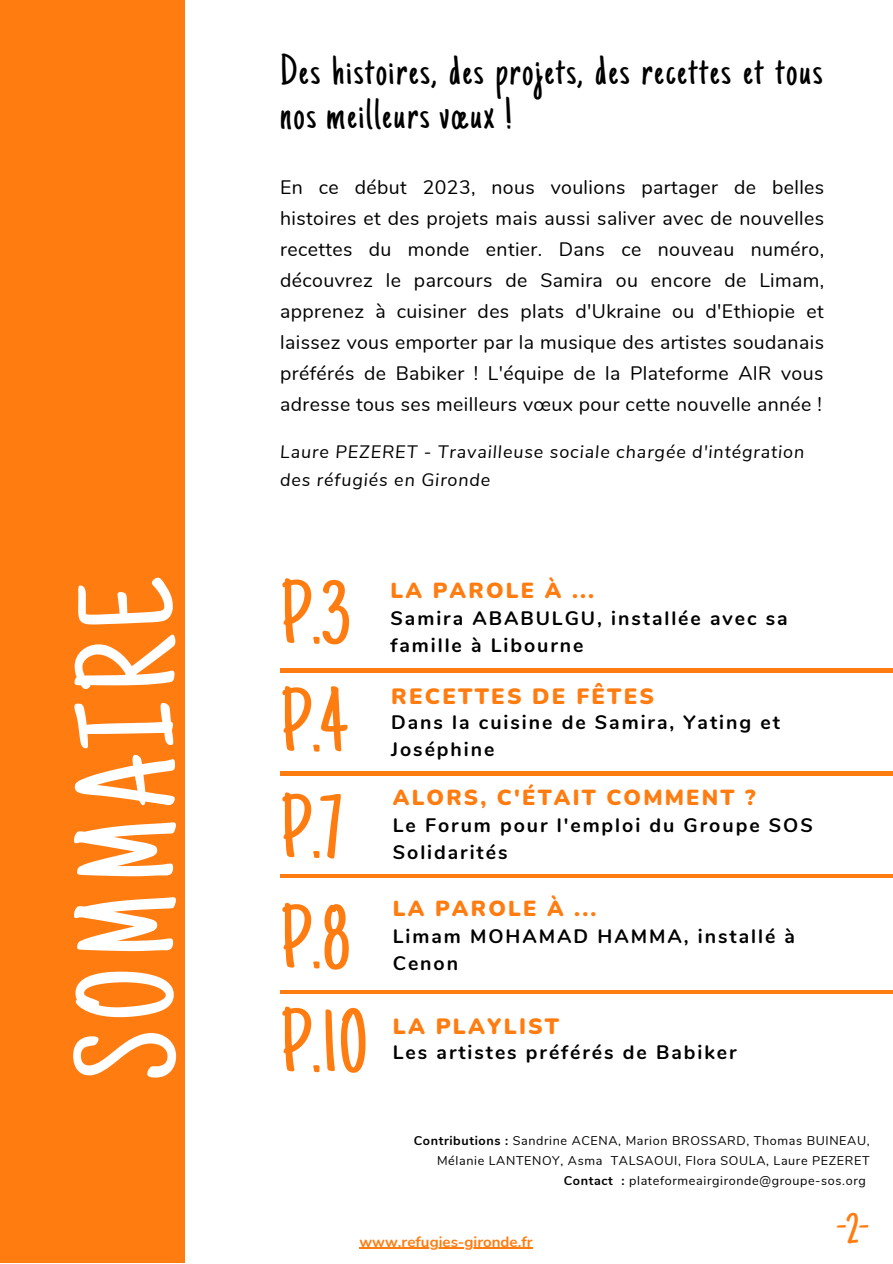
<style>
.page{position:relative;width:893px;height:1264px;background:#fff}
.page>*{position:absolute;margin:0;border:0;box-sizing:border-box;transform-origin:0 0}
.t1{font:139.35px "Just Another Hand";letter-spacing:.07em;color:#fff}
.t2{font:90.45px "Just Another Hand";color:#ff7c10}
.t3{font:45px "Just Another Hand";color:#ff7c10}
.t4{font:43.5px/44px "Just Another Hand";letter-spacing:.05em;color:#000}
.t5{font:900 22.2px "Nunito";letter-spacing:.1em;color:#ff7c10}
.t6{font:900 21.75px "Nunito";letter-spacing:.1em;color:#ff7c10}
.t7{font:19.5px/30.9px "Nunito";letter-spacing:.02em;color:#000;text-align:justify}
.t8{font:700 19.5px/27px "Nunito";letter-spacing:.1em;color:#000}
.t9{font:italic 18px/28px "Nunito Sans";letter-spacing:.05em;color:#000}
.t10{font:700 15px "Nunito";color:#ff7c10}
.t11{font:12.6px "Nunito";letter-spacing:.05em;color:#000}
.s1{font-weight:700}
</style>
<div class="page">
<div style="left:0;top:0;width:184px;height:1262px;background:#ff7c10"></div>
<hr style="left:280px;top:668px;width:612px;height:4px;background:#ff7c10">
<hr style="left:280px;top:874px;width:612px;height:3px;background:#ff7c10">
<hr style="left:359px;top:1247px;width:173px;height:1px;background:#ff7c10">
<hr style="left:280px;top:771px;width:612px;height:4px;background:#ff7c10">
<hr style="left:280px;top:990px;width:612px;height:3px;background:#ff7c10">
<h3 class="t4" style="left:280px;top:53px;width:543px">Des histoires, des projets, des recettes et tous nos meilleurs vœux !</h3>
<p class="t7" style="left:280px;top:172px;width:545px">En ce début 2023, nous voulions partager de belles histoires et des projets mais aussi saliver avec de nouvelles recettes du monde entier. Dans ce nouveau numéro, découvrez le parcours de Samira ou encore de Limam, apprenez à cuisiner des plats d'Ukraine ou d'Ethiopie et laissez vous emporter par la musique des artistes soudanais préférés de Babiker ! L'équipe de la Plateforme AIR vous adresse tous ses meilleurs vœux pour cette nouvelle année !</p>
<p class="t9" style="left:280px;top:438px;width:525px">Laure PEZERET - Travailleuse sociale chargée d'intégration des réfugiés en Gironde</p>
<p class="t6" style="left:390px;top:576px;width:205px">LA PAROLE À ...</p>
<p class="t8" style="left:390px;top:605px;width:398px">Samira ABABULGU, installée avec sa famille à Libourne</p>
<h1 class="t1" style="left:75px;top:1079px;width:503px;rotate:-90deg">SOMMAIRE</h1>
<h2 class="t2" style="left:280px;top:579px;width:72px">P.3</h2>
<p class="t5" style="left:391px;top:681px;width:264px">RECETTES DE FÊTES</p>
<p class="t8" style="left:391px;top:708px;width:390px">Dans la cuisine de Samira, Yating et<br>Joséphine</p>
<h2 class="t2" style="left:280px;top:687px;width:68px">P.4</h2>
<h2 class="t2" style="left:280px;top:793px;width:64px">P.7</h2>
<p class="t6" style="left:393px;top:782px;width:364px">ALORS, C'ÉTAIT COMMENT ?</p>
<p class="t8" style="left:393px;top:812px;width:421px">Le Forum pour l'emploi du Groupe SOS<br>Solidarités</p>
<p class="t6" style="left:393px;top:893px;width:205px">LA PAROLE À ...</p>
<p class="t8" style="left:393px;top:922px;width:403px">Limam MOHAMAD HAMMA, installé à<br>Cenon</p>
<h2 class="t2" style="left:280px;top:903px;width:72px">P.8</h2>
<h2 class="t2" style="left:280px;top:1007px;width:90px">P.10</h2>
<p class="t5" style="left:393px;top:1011px;width:168px">LA PLAYLIST</p>
<p class="t8" style="left:393px;top:1039px;width:345px">Les artistes préférés de Babiker</p>
<p class="t11" style="left:413px;top:1131px;width:457px"><span class="s1">Contributions :</span> Sandrine ACENA, Marion BROSSARD, Thomas BUINEAU,</p>
<p class="t11" style="left:437px;top:1151px;width:434px">Mélanie LANTENOY, Asma TALSAOUI, Flora SOULA, Laure PEZERET</p>
<p class="t11" style="left:563px;top:1171px;width:303px"><span class="s1">Contact :</span> plateformeairgironde@groupe-sos.org</p>
<p class="t10" style="left:359px;top:1231px;width:175px">www.refugies-gironde.fr</p>
<h3 class="t3" style="left:836px;top:1210px;width:33px">-2-</h3>
</div>
